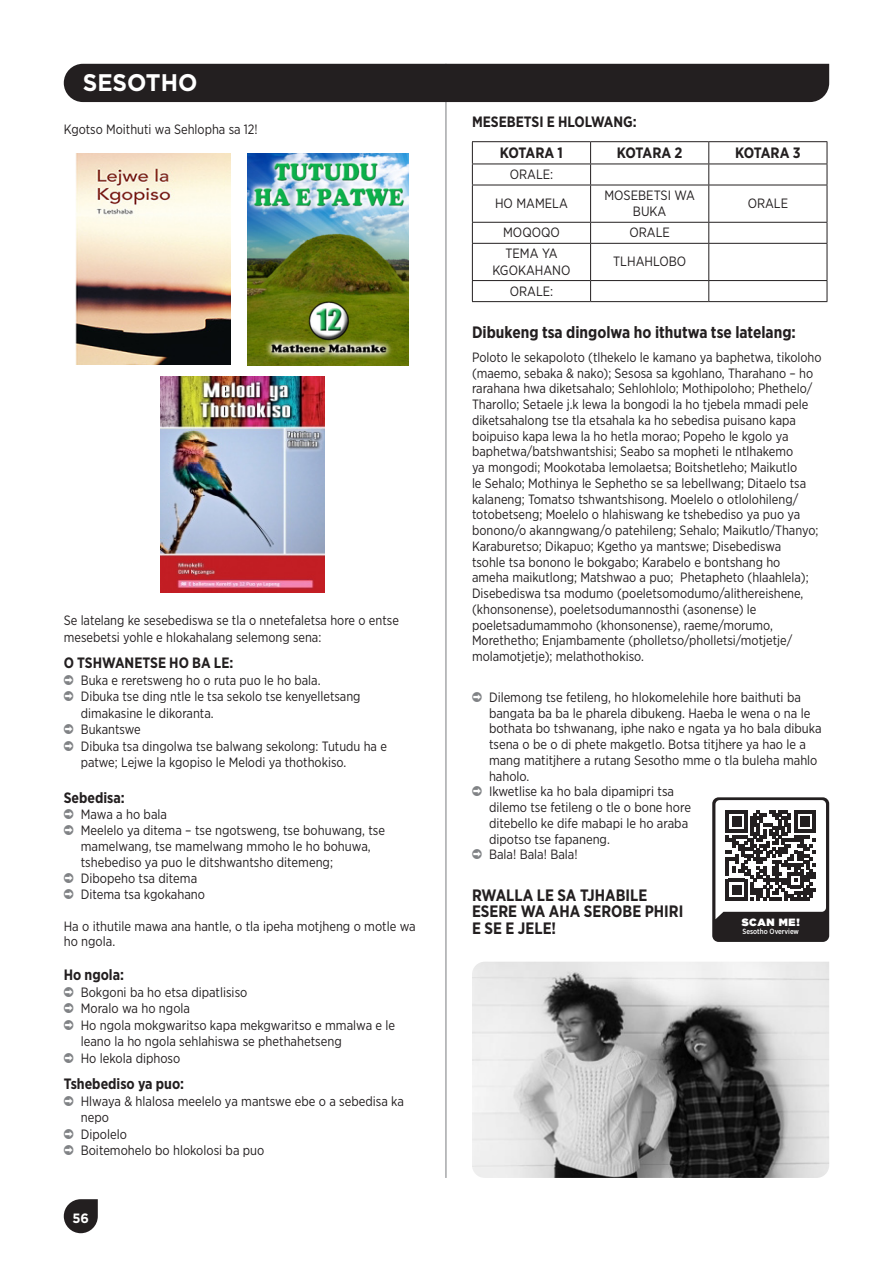
<style>
.page{position:relative;width:893px;height:1263px;background:#fff}
.page>*{position:absolute;margin:0;border:0;box-sizing:border-box;transform-origin:0 0}
.New_Subj_white{font:700 24px "Gotham";color:#fff;scale:.95 1}
._11pt_bold{font:700 16.5px/16.5px "Gotham Narrow";color:#231f20;scale:.95 1}
._11pt_bold-2{font:700 15px "Gotham Narrow";color:#231f20;scale:.95 1}
.Bold_Bullet{font:700 15px "Gotham Narrow";letter-spacing:-.025em;color:#231f20}
.bullet{font:700 15px "Gotham Narrow";color:#231f20;scale:.95 1}
._11pt_bold-3{font:13.5px/15.8px "Gotham Narrow";color:#231f20;scale:.95 1}
._11pt_bold-4{font:13.5px/15.8px "Gotham Narrow";color:#231f20;scale:.96 1}
._9pt_body{font:13.5px/17px "Gotham Narrow";color:#231f20;scale:.95 1}
.Bold_Bullet-2{font:13.5px/16.2px "Gotham Narrow";color:#231f20;text-align:center}
.bullet-2{font:13.5px/15.9px "Gotham Narrow";color:#231f20;scale:.96 1}
.t1{font:700 13.5px "Gotham";color:#fff;scale:.95 1}
.t2{font:900 10.5px "Gotham";letter-spacing:.06em;color:#fff}
.t3{font:500 7.5px "Gotham Narrow";color:#fff;scale:.95 1}
.s1{font-family:"Monotype Sorts";color:#808285}
</style>
<div class="page">
<hr style="left:445px;top:64px;width:1px;height:1114px;background:#808285">
<svg style="left:64px;top:1199px;width:34px;height:34px"></svg>
<div style="left:64px;top:64px;width:765px;height:38px;background:#231f20"></div>
<img style="left:76px;top:154px;width:154px;height:211px">
<img style="left:247px;top:153px;width:162px;height:212px">
<img style="left:160px;top:376px;width:164px;height:216px">
<hr style="left:472px;top:141px;width:119px;height:1px;background:#231f20">
<hr style="left:591px;top:141px;width:118px;height:1px;background:#231f20">
<hr style="left:709px;top:141px;width:118px;height:1px;background:#231f20">
<hr style="left:472px;top:164px;width:119px;height:1px;background:#231f20">
<svg style="left:472px;top:142px;width:1px;height:43px"></svg>
<hr style="left:472px;top:185px;width:119px;height:1px;background:#231f20">
<hr style="left:472px;top:185px;width:1px;height:37px;background:#231f20">
<hr style="left:472px;top:222px;width:119px;height:1px;background:#231f20">
<svg style="left:472px;top:223px;width:1px;height:20px"></svg>
<hr style="left:472px;top:243px;width:119px;height:1px;background:#231f20">
<hr style="left:472px;top:244px;width:1px;height:36px;background:#231f20">
<hr style="left:472px;top:280px;width:119px;height:1px;background:#231f20">
<svg style="left:472px;top:281px;width:1px;height:20px"></svg>
<hr style="left:472px;top:301px;width:119px;height:1px;background:#231f20">
<hr style="left:591px;top:164px;width:118px;height:1px;background:#231f20">
<svg style="left:590px;top:142px;width:1px;height:43px"></svg>
<hr style="left:591px;top:185px;width:118px;height:1px;background:#231f20">
<hr style="left:590px;top:185px;width:1px;height:37px;background:#231f20">
<hr style="left:591px;top:222px;width:118px;height:1px;background:#231f20">
<svg style="left:590px;top:223px;width:1px;height:20px"></svg>
<hr style="left:591px;top:243px;width:118px;height:1px;background:#231f20">
<hr style="left:590px;top:244px;width:1px;height:36px;background:#231f20">
<hr style="left:591px;top:280px;width:118px;height:1px;background:#231f20">
<svg style="left:590px;top:281px;width:1px;height:20px"></svg>
<hr style="left:591px;top:301px;width:118px;height:1px;background:#231f20">
<hr style="left:709px;top:164px;width:118px;height:1px;background:#231f20">
<svg style="left:708px;top:142px;width:1px;height:43px"></svg>
<hr style="left:708px;top:185px;width:1px;height:37px;background:#231f20">
<svg style="left:708px;top:223px;width:1px;height:20px"></svg>
<hr style="left:708px;top:244px;width:1px;height:36px;background:#231f20">
<svg style="left:708px;top:281px;width:1px;height:20px"></svg>
<svg style="left:827px;top:142px;width:1px;height:43px"></svg>
<hr style="left:827px;top:185px;width:1px;height:37px;background:#231f20">
<svg style="left:827px;top:223px;width:1px;height:20px"></svg>
<hr style="left:827px;top:244px;width:1px;height:36px;background:#231f20">
<svg style="left:827px;top:281px;width:1px;height:20px"></svg>
<hr style="left:709px;top:185px;width:118px;height:1px;background:#231f20">
<hr style="left:709px;top:222px;width:118px;height:1px;background:#231f20">
<hr style="left:709px;top:243px;width:118px;height:1px;background:#231f20">
<hr style="left:709px;top:280px;width:118px;height:1px;background:#231f20">
<hr style="left:709px;top:301px;width:118px;height:1px;background:#231f20">
<img style="left:472px;top:962px;width:357px;height:216px">
<div style="left:712px;top:797px;width:117px;height:145px;background:#231f20;border-radius:6px"></div>
<svg style="left:715px;top:800px;width:111px;height:119px"></svg>
<p class="New_Subj_white" style="left:83px;top:67px;width:122px">SESOTHO</p>
<p class="_9pt_body" style="left:64px;top:121px;width:206px">Kgotso Moithuti wa Sehlopha sa 12!</p>
<p class="_9pt_body" style="left:64px;top:611px;width:354px">Se latelang ke sesebediswa se tla o nnetefaletsa hore o entse mesebetsi yohle e hlokahalang selemong sena:</p>
<p class="_11pt_bold-2" style="left:64px;top:653px;width:180px">O TSHWANETSE HO BA LE:</p>
<p class="_11pt_bold-3" style="left:64px;top:672px;width:272px"><span class="s1">À</span> Buka e reretsweng ho o ruta puo le ho bala.</p>
<p class="_11pt_bold-3" style="left:81px;top:688px;width:296px;line-height:16.5px;text-indent:-17px"><span class="s1">À</span> Dibuka tse ding ntle le tsa sekolo tse kenyelletsang dimakasine le dikoranta.</p>
<p class="_11pt_bold-3" style="left:64px;top:721px;width:83px"><span class="s1">À</span> Bukantswe</p>
<p class="_11pt_bold-3" style="left:81px;top:737px;width:324px;line-height:16.5px;text-indent:-17px"><span class="s1">À</span> Dibuka tsa dingolwa tse balwang sekolong: Tutudu ha e patwe; Lejwe la kgopiso le Melodi ya thothokiso.</p>
<p class="bullet" style="left:64px;top:788px;width:66px">Sebedisa:</p>
<p class="_11pt_bold-4" style="left:64px;top:806px;width:109px"><span class="s1">À</span> Mawa a ho bala</p>
<p class="_11pt_bold-4" style="left:81px;top:822px;width:318px;text-indent:-17px"><span class="s1">À</span> Meelelo ya ditema – tse ngotsweng, tse bohuwang, tse mamelwang, tse mamelwang mmoho le ho bohuwa, tshebediso ya puo le ditshwantsho ditemeng;</p>
<p class="_11pt_bold-4" style="left:64px;top:870px;width:140px"><span class="s1">À</span> Dibopeho tsa ditema</p>
<p class="_11pt_bold-4" style="left:64px;top:886px;width:149px"><span class="s1">À</span> Ditema tsa kgokahano</p>
<p class="bullet-2" style="left:64px;top:917px;width:368px">Ha o ithutile mawa ana hantle, o tla ipeha motjheng o motle wa ho ngola.</p>
<p class="bullet" style="left:64px;top:965px;width:65px">Ho ngola:</p>
<p class="_11pt_bold-4" style="left:64px;top:984px;width:193px"><span class="s1">À</span> Bokgoni ba ho etsa dipatlisiso</p>
<p class="_11pt_bold-4" style="left:64px;top:1000px;width:133px"><span class="s1">À</span> Moralo wa ho ngola</p>
<p class="_11pt_bold-4" style="left:81px;top:1016px;width:329px;line-height:16.5px;text-indent:-17px"><span class="s1">À</span> Ho ngola mokgwaritso kapa mekgwaritso e mmalwa e le leano la ho ngola sehlahiswa se phethahetseng</p>
<p class="_11pt_bold-4" style="left:64px;top:1050px;width:123px"><span class="s1">À</span> Ho lekola diphoso</p>
<p class="_11pt_bold-2" style="left:64px;top:1074px;width:128px">Tshebediso ya puo:</p>
<p class="_11pt_bold-4" style="left:81px;top:1092px;width:338px;line-height:16.5px;text-indent:-17px"><span class="s1">À</span> Hlwaya &amp; hlalosa meelelo ya mantswe ebe o a sebedisa ka nepo</p>
<p class="_11pt_bold-4" style="left:64px;top:1126px;width:67px"><span class="s1">À</span> Dipolelo</p>
<p class="_11pt_bold-4" style="left:64px;top:1142px;width:210px"><span class="s1">À</span> Boitemohelo bo hlokolosi ba puo</p>
<p class="t1" style="left:73px;top:1209px;width:19px">56</p>
<p class="_11pt_bold-2" style="left:472px;top:112px;width:175px">MESEBETSI E HLOLWANG:</p>
<p class="Bold_Bullet" style="left:500px;top:143px;width:65px">KOTARA 1</p>
<p class="Bold_Bullet" style="left:617px;top:143px;width:67px">KOTARA 2</p>
<p class="Bold_Bullet" style="left:735px;top:143px;width:67px">KOTARA 3</p>
<p class="Bold_Bullet-2" style="left:510px;top:166px;width:45px">ORALE:</p>
<p class="Bold_Bullet-2" style="left:495px;top:195px;width:74px">HO MAMELA</p>
<p class="Bold_Bullet-2" style="left:604px;top:187px;width:92px">MOSEBETSI WA<br>BUKA</p>
<p class="Bold_Bullet-2" style="left:748px;top:195px;width:42px">ORALE</p>
<p class="Bold_Bullet-2" style="left:503px;top:224px;width:58px">MOQOQO</p>
<p class="Bold_Bullet-2" style="left:629px;top:224px;width:42px">ORALE</p>
<p class="Bold_Bullet-2" style="left:492px;top:245px;width:80px">TEMA YA<br>KGOKAHANO</p>
<p class="Bold_Bullet-2" style="left:613px;top:253px;width:75px">TLHAHLOBO</p>
<p class="Bold_Bullet-2" style="left:510px;top:282px;width:45px">ORALE:</p>
<p class="_11pt_bold" style="left:472px;top:323px;width:342px">Dibukeng tsa dingolwa ho ithutwa tse latelang:</p>
<p class="_11pt_bold-3" style="left:472px;top:349px;width:369px">Poloto le sekapoloto (tlhekelo le kamano ya baphetwa, tikoloho (maemo, sebaka &amp; nako); Sesosa sa kgohlano, Tharahano – ho rarahana hwa diketsahalo; Sehlohlolo; Mothipoloho; Phethelo/ Tharollo; Setaele j.k lewa la bongodi la ho tjebela mmadi pele diketsahalong tse tla etsahala ka ho sebedisa puisano kapa boipuiso kapa lewa la ho hetla morao; Popeho le kgolo ya baphetwa/batshwantshisi; Seabo sa mopheti le ntlhakemo<br>ya mongodi; Mookotaba lemolaetsa; Boitshetleho; Maikutlo<br>le Sehalo; Mothinya le Sephetho se sa lebellwang; Ditaelo tsa kalaneng; Tomatso tshwantshisong. Moelelo o otlolohileng/ totobetseng; Moelelo o hlahiswang ke tshebediso ya puo ya bonono/o akanngwang/o patehileng; Sehalo; Maikutlo/Thanyo; Karaburetso; Dikapuo; Kgetho ya mantswe; Disebediswa<br>tsohle tsa bonono le bokgabo; Karabelo e bontshang ho<br>ameha maikutlong; Matshwao a puo; Phetapheto (hlaahlela); Disebediswa tsa modumo (poeletsomodumo/alithereishene, (khonsonense), poeletsodumannosthi (asonense) le poeletsadumammoho (khonsonense), raeme/morumo, Morethetho; Enjambamente (pholletso/pholletsi/motjetje/ molamotjetje); melathothokiso.</p>
<p class="_11pt_bold-4" style="left:489px;top:689px;width:348px;text-indent:-17px"><span class="s1">À</span> Dilemong tse fetileng, ho hlokomelehile hore baithuti ba bangata ba ba le pharela dibukeng. Haeba le wena o na le bothata bo tshwanang, iphe nako e ngata ya ho bala dibuka tsena o be o di phete makgetlo. Botsa titjhere ya hao le a mang matitjhere a rutang Sesotho mme o tla buleha mahlo haholo.</p>
<p class="_11pt_bold-4" style="left:489px;top:783px;width:212px;text-indent:-17px"><span class="s1">À</span> Ikwetlise ka ho bala dipamipri tsa dilemo tse fetileng o tle o bone hore ditebello ke dife mabapi le ho araba dipotso tse fapaneng.</p>
<p class="_11pt_bold-4" style="left:472px;top:846px;width:112px"><span class="s1">À</span> Bala! Bala! Bala!</p>
<p class="_11pt_bold" style="left:472px;top:887px;width:224px">RWALLA LE SA TJHABILE<br>ESERE WA AHA SEROBE PHIRI<br>E SE E JELE!</p>
<p class="t2" style="left:742px;top:915px;width:60px">SCAN ME!</p>
<p class="t3" style="left:742px;top:927px;width:61px">Sesotho Overview</p>
</div>
